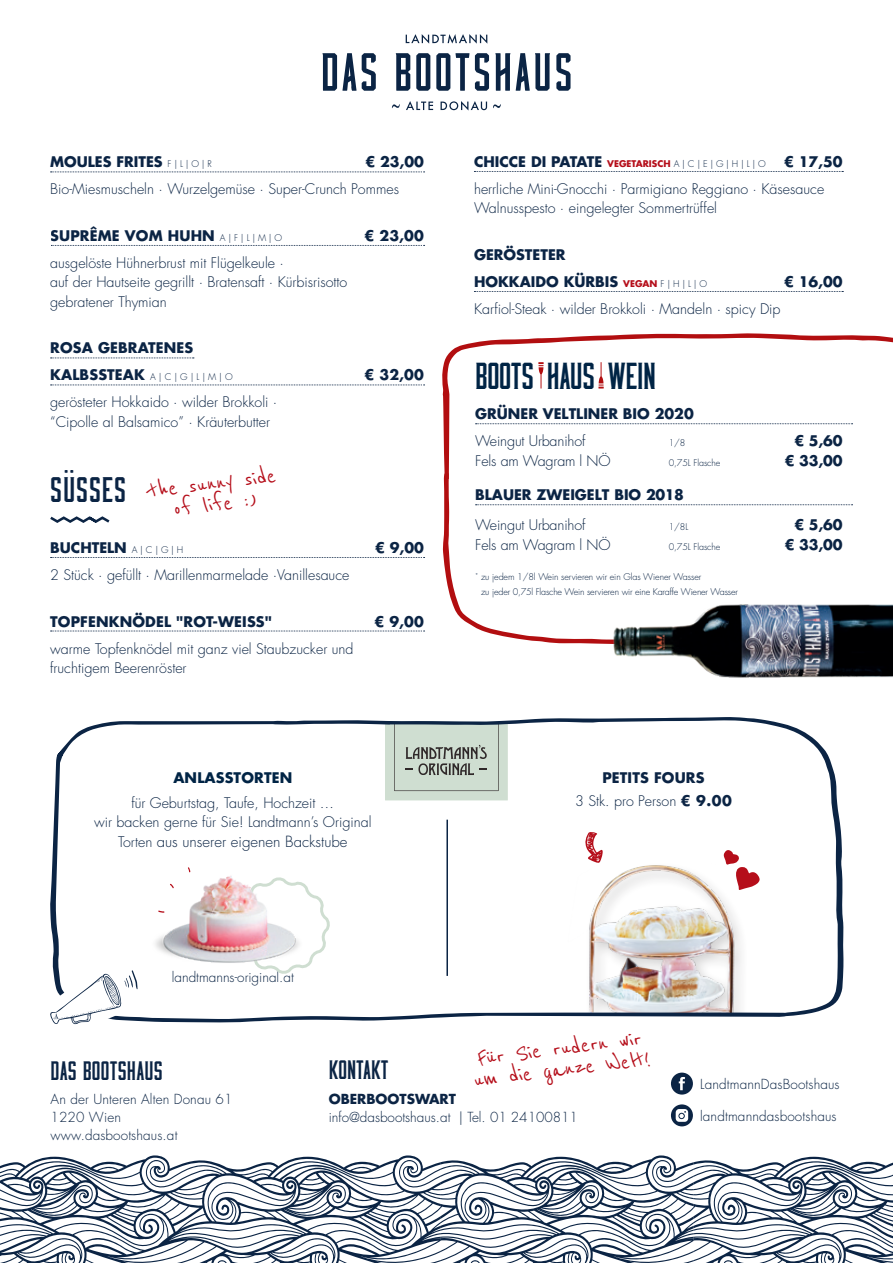
<style>
.page{position:relative;width:893px;height:1263px;background:#fff}
.page>*{position:absolute;margin:0;border:0;box-sizing:border-box;transform-origin:0 0}
.t1{font:38.1px "Moonshiner Round";letter-spacing:-.01em;color:#002445}
.t2{font:36px "Moonshiner Round";letter-spacing:.025em;color:#0b2444}
.t3{font:32.7px "Moonshiner Sharp";color:#0b2444}
.t4{font:27px/21px "Reenie Beanie";color:#b50e1a;text-align:center}
.t5{font:27px "Moonshiner Round";letter-spacing:.005em;color:#0b2444}
.t6{font:300 15px "Futura Std";color:#0b2444}
.t7{font:300 14.25px/19.5px "Futura Std";color:#0b2444}
.t8{font:700 14.25px/27px "Futura Std";color:#0b2444}
.t9{font:700 14.25px "Futura Std";letter-spacing:.01em;color:#002445}
.t10{font:300 13.5px/18px "Futura Std";letter-spacing:.01em;color:#0b2444}
.t11{font:700 13.5px "Futura Std";color:#0b2444}
.t12{font:300 9px/15px "Futura Std";letter-spacing:-.01em;color:#0b2444}
.s1{font-weight:300;font-size:9px}
.s2{font-weight:700;font-size:14.25px}
.s3{font-size:9px;color:#b50e1a}
.s4{font-size:14.25px}
.s5{font-weight:700}
</style>
<div class="page">
<svg style="left:0;top:1155px;width:893px;height:108px"></svg>
<svg style="left:406px;top:101px;width:27px;height:9px"></svg>
<svg style="left:441px;top:101px;width:46px;height:10px"></svg>
<svg style="left:406px;top:34px;width:81px;height:10px"></svg>
<svg style="left:493px;top:104px;width:8px;height:4px"></svg>
<svg style="left:392px;top:104px;width:8px;height:4px"></svg>
<svg style="left:396px;top:53px;width:14px;height:38px"></svg>
<svg style="left:416px;top:53px;width:14px;height:38px"></svg>
<svg style="left:475px;top:53px;width:14px;height:38px"></svg>
<svg style="left:556px;top:53px;width:14px;height:38px"></svg>
<svg style="left:436px;top:53px;width:33px;height:38px"></svg>
<svg style="left:495px;top:53px;width:15px;height:38px"></svg>
<svg style="left:516px;top:53px;width:34px;height:38px"></svg>
<svg style="left:322px;top:53px;width:54px;height:38px"></svg>
<svg style="left:51px;top:557px;width:374px;height:1px"></svg>
<svg style="left:51px;top:631px;width:374px;height:1px"></svg>
<svg style="left:50px;top:516px;width:60px;height:7px"></svg>
<svg style="left:51px;top:172px;width:374px;height:1px"></svg>
<svg style="left:51px;top:245px;width:374px;height:1px"></svg>
<svg style="left:51px;top:358px;width:143px;height:1px"></svg>
<svg style="left:51px;top:385px;width:374px;height:1px"></svg>
<svg style="left:671px;top:1072px;width:22px;height:22px"></svg>
<svg style="left:671px;top:1104px;width:22px;height:22px"></svg>
<svg style="left:474px;top:171px;width:369px;height:1px"></svg>
<svg style="left:474px;top:291px;width:369px;height:1px"></svg>
<svg style="left:50px;top:717px;width:793px;height:305px"></svg>
<svg style="left:50px;top:951px;width:88px;height:74px"></svg>
<svg style="left:442px;top:333px;width:451px;height:139px"></svg>
<svg style="left:443px;top:472px;width:410px;height:172px"></svg>
<img style="left:597px;top:587px;width:296px;height:91px">
<p class="t8" style="left:50px;top:148px;width:163px">MOULES FRITES <span class="s1">F | L | O | R</span></p>
<p class="t8" style="left:365px;top:148px;width:60px">€ 23,00</p>
<p class="t7" style="left:50px;top:180px;width:350px">Bio-Miesmuscheln ∙ Wurzelgemüse ∙ Super-Crunch Pommes</p>
<p class="t8" style="left:50px;top:222px;width:234px">SUPRÊME VOM HUHN <span class="s1">A | F | L | M | O</span></p>
<p class="t8" style="left:364px;top:222px;width:61px">€ 23,00</p>
<p class="t7" style="left:50px;top:253px;width:299px">ausgelöste Hühnerbrust mit Flügelkeule ∙<br>auf der Hautseite gegrillt ∙ Bratensaft ∙ Kürbisrisotto gebratener Thymian</p>
<p class="t8" style="left:50px;top:334px;width:145px">ROSA GEBRATENES</p>
<p class="t12" style="left:50px;top:370px;width:184px"><span class="s2">KALBSSTEAK</span> A | C | G | L | M | O</p>
<p class="t8" style="left:364px;top:361px;width:61px">€ 32,00</p>
<p class="t7" style="left:50px;top:393px;width:229px">gerösteter Hokkaido ∙ wilder Brokkoli ∙ “Cipolle al Balsamico” ∙ Kräuterbutter</p>
<h3 class="t4" style="left:148px;top:481px;width:129px;rotate:-7deg">the sunny side of life :)</h3>
<h3 class="t3" style="left:83px;top:470px;width:5px;rotate:90deg">:</h3>
<h2 class="t2" style="left:50px;top:474px;width:77px">SUSSES</h2>
<p class="t8" style="left:50px;top:534px;width:135px">BUCHTELN <span class="s1">A | C | G | H</span></p>
<p class="t8" style="left:375px;top:534px;width:50px">€ 9,00</p>
<p class="t7" style="left:50px;top:565px;width:301px">2 Stück ∙ gefüllt ∙ Marillenmarmelade ∙Vanillesauce</p>
<p class="t8" style="left:50px;top:607px;width:223px">TOPFENKNÖDEL "ROT-WEISS"</p>
<p class="t8" style="left:374px;top:607px;width:51px">€ 9,00</p>
<p class="t7" style="left:50px;top:639px;width:305px">warme Topfenknödel mit ganz viel Staubzucker und fruchtigem Beerenröster</p>
<p class="t8" style="left:474px;top:148px;width:293px">CHICCE DI PATATE <span class="s3">VEGETARISCH</span> <span class="s1">A | C | E | G | H | L | O</span></p>
<p class="t8" style="left:784px;top:148px;width:60px">€ 17,50</p>
<p class="t7" style="left:474px;top:179px;width:352px">herrliche Mini-Gnocchi ∙ Parmigiano Reggiano ∙ Käsesauce<br>Walnusspesto ∙ eingelegter Sommertrüffel</p>
<p class="t8" style="left:474px;top:241px;width:235px">GERÖSTETER<br>HOKKAIDO KÜRBIS <span class="s3">VEGAN</span> <span class="s1">F | H | L | O</span></p>
<p class="t8" style="left:784px;top:268px;width:60px">€ 16,00</p>
<p class="t7" style="left:474px;top:299px;width:308px">Karfiol-Steak ∙ wilder Brokkoli ∙ Mandeln ∙ spicy Dip</p>
<h1 class="t1" style="left:475px;top:359px;width:183px">BOOTS HAUS WEIN</h1>
<p class="t8" style="left:475px;top:400px;width:220px">GRÜNER VELTLINER BIO 2020</p>
<p class="t7" style="left:475px;top:432px;width:112px">Weingut Urbanihof</p>
<p class="t12" style="left:669px;top:436px;width:18px">1/8</p>
<p class="t8" style="left:794px;top:427px;width:50px">€ 5,60</p>
<p class="t7" style="left:475px;top:451px;width:137px">Fels am Wagram l NÖ</p>
<p class="t12" style="left:669px;top:455px;width:53px">0,75L Flasche</p>
<p class="t8" style="left:785px;top:447px;width:59px">€ 33,00</p>
<p class="t8" style="left:475px;top:481px;width:210px">BLAUER ZWEIGELT BIO 2018</p>
<p class="t7" style="left:475px;top:516px;width:112px">Weingut Urbanihof</p>
<p class="t12" style="left:669px;top:520px;width:21px">1/8L</p>
<p class="t8" style="left:794px;top:511px;width:50px">€ 5,60</p>
<p class="t7" style="left:475px;top:535px;width:137px">Fels am Wagram l NÖ</p>
<p class="t12" style="left:669px;top:539px;width:53px">0,75L Flasche</p>
<p class="t8" style="left:785px;top:531px;width:59px">€ 33,00</p>
<p class="t12" style="left:481px;top:569px;width:258px;text-indent:-6px"><sup>*</sup> zu jedem 1/8l Wein servieren wir ein Glas Wiener Wasser<br>zu jeder 0,75l Flasche Wein servieren wir eine Karaffe Wiener Wasser</p>
<p class="t9" style="left:173px;top:768px;width:120px">ANLASSTORTEN</p>
<p class="t8" style="left:602px;top:764px;width:104px">PETITS FOURS</p>
<p class="t7" style="left:94px;top:793px;width:279px;text-align:center">für Geburtstag, Taufe, Hochzeit …<br>wir backen gerne für Sie! Landtmann’s Original</p>
<p class="t6" style="left:118px;top:832px;width:231px"><span class="s4">Torten</span> aus unserer eigenen Backstube</p>
<p class="t10" style="left:172px;top:968px;width:123px">landtmanns-original.at</p>
<p class="t7" style="left:575px;top:792px;width:158px">3 Stk. pro Person <span class="s5">€ 9.00</span></p>
<h3 class="t5" style="left:51px;top:1059px;width:114px">DAS BOOTSHAUS</h3>
<p class="t10" style="left:51px;top:1090px;width:183px">An der Unteren Alten Donau 61<br>1220 Wien www.dasbootshaus.at</p>
<h3 class="t4" style="left:470px;top:1049px;width:179px;text-align:left;rotate:-7deg">Für Sie rudern wir um die ganze Welt!</h3>
<h3 class="t5" style="left:329px;top:1058px;width:61px">KONTAKT</h3>
<p class="t11" style="left:329px;top:1090px;width:129px">OBERBOOTSWART</p>
<p class="t10" style="left:329px;top:1109px;width:251px">info@dasbootshaus.at | Tel. 01 24100811</p>
<p class="t10" style="left:700px;top:1075px;width:141px">LandtmannDasBootshaus</p>
<p class="t10" style="left:700px;top:1107px;width:138px">landtmanndasbootshaus</p>
</div>
